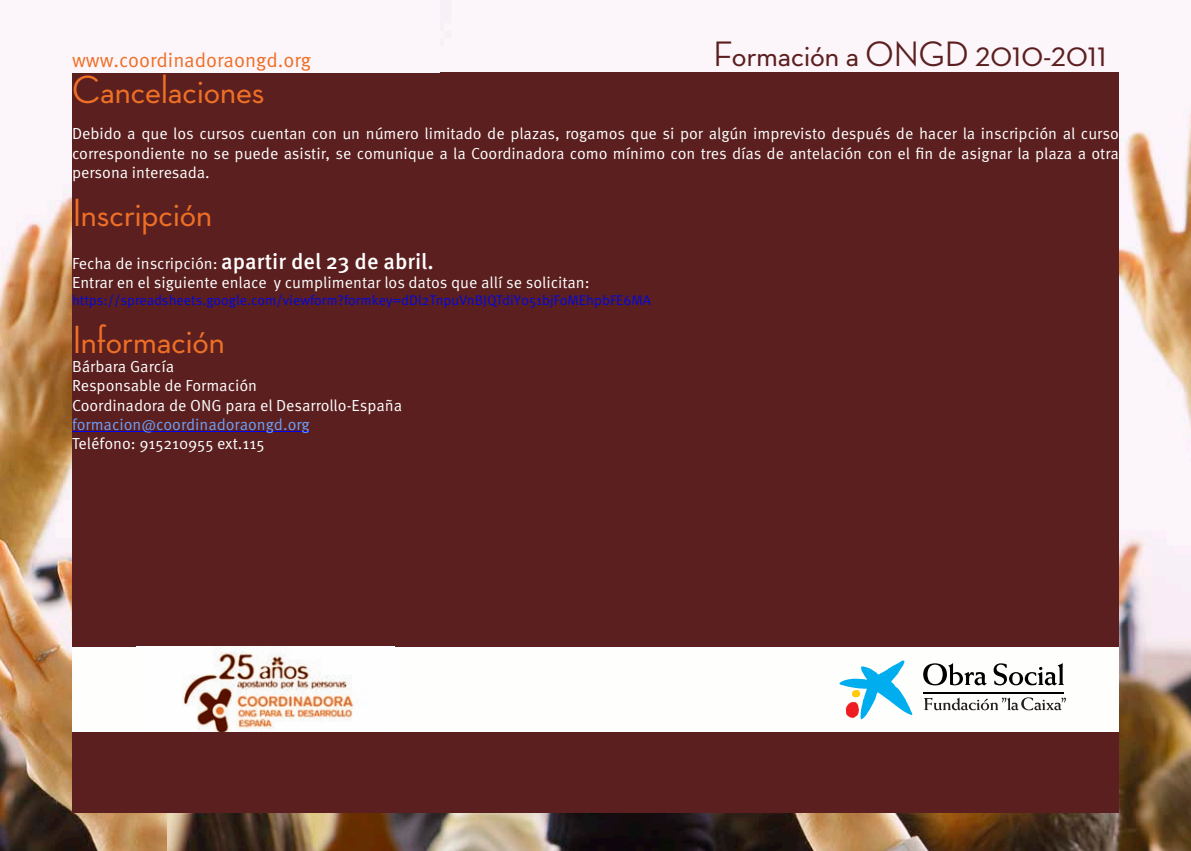
<style>
.page{position:relative;width:1191px;height:851px;background:#fff}
.page>*{position:absolute;margin:0;border:0;box-sizing:border-box;transform-origin:0 0}
.t1{font:500 40px "Neutra Disp";color:#ee6f26}
.t2{font:500 36px "Neutra Disp";color:#5b1f1f}
.t3{font:500 22px "Meta Pro";color:#fff}
.t4{font:20px "Meta Pro";color:#ee6f26}
.t5{font:16px/19.2px "Meta Pro";color:#fff;text-align:justify}
.t6{font:16px "Meta Pro";color:#6e9ef5}
.t7{font:14px "Meta Pro";color:#0008df}
.s1{font-weight:400;font-size:16px}
</style>
<div class="page">
<img style="left:0;top:184px;width:167px;height:666px">
<img style="left:167px;top:0;width:1024px;height:850px">
<div style="left:72px;top:72px;width:1047px;height:740px;background:#5b1f1f"></div>
<hr style="left:72px;top:431px;width:238px;height:1px;background:#00f">
<div style="left:167px;top:0;width:272px;height:72px;background:#fcf5fa"></div>
<div style="left:72px;top:646px;width:1047px;height:85px;background:#fefefc"></div>
<svg style="left:839px;top:660px;width:73px;height:59px"></svg>
<hr style="left:923px;top:692px;width:141px;height:1px;background:#000">
<hr style="left:923px;top:693px;width:141px;height:1px;background:#000">
<svg style="left:923px;top:663px;width:63px;height:22px"></svg>
<svg style="left:993px;top:663px;width:70px;height:22px"></svg>
<svg style="left:924px;top:697px;width:142px;height:13px"></svg>
<img style="left:182px;top:646px;width:172px;height:85px">
<p class="t4" style="left:72px;top:48px;width:241px">www.coordinadoraongd.org</p>
<p class="t2" style="left:713px;top:34px;width:395px">Formación a ONGD 2010-2011</p>
<p class="t1" style="left:72px;top:68px;width:194px">Cancelaciones</p>
<p class="t5" style="left:72px;top:125px;width:1048px">Debido a que los cursos cuentan con un número limitado de plazas, rogamos que si por algún imprevisto después de hacer la inscripción al curso correspondiente no se puede asistir, se comunique a la Coordinadora como mínimo con tres días de antelación con el fin de asignar la plaza a otra persona interesada.</p>
<p class="t1" style="left:72px;top:190px;width:141px">Inscripción</p>
<p class="t3" style="left:72px;top:247px;width:363px"><span class="s1">Fecha de inscripción:</span> apartir del 23 de abril.</p>
<p class="t5" style="left:72px;top:273px;width:519px">Entrar en el siguiente enlace y cumplimentar los datos que allí se solicitan:</p>
<p class="t7" style="left:72px;top:291px;width:580px">https://spreadsheets.google.com/viewform?formkey=dDl2TnpuVnBJQTdiY051bjFoMEhpbFE6MA</p>
<p class="t1" style="left:72px;top:317px;width:154px">Información</p>
<p class="t5" style="left:72px;top:357px;width:104px">Bárbara García</p>
<p class="t5" style="left:72px;top:377px;width:187px">Responsable de Formación</p>
<p class="t5" style="left:72px;top:396px;width:332px">Coordinadora de ONG para el Desarrollo-España</p>
<p class="t6" style="left:72px;top:414px;width:239px">formacion@coordinadoraongd.org</p>
<p class="t5" style="left:72px;top:434px;width:194px">Teléfono: 915210955 ext.115</p>
</div>
